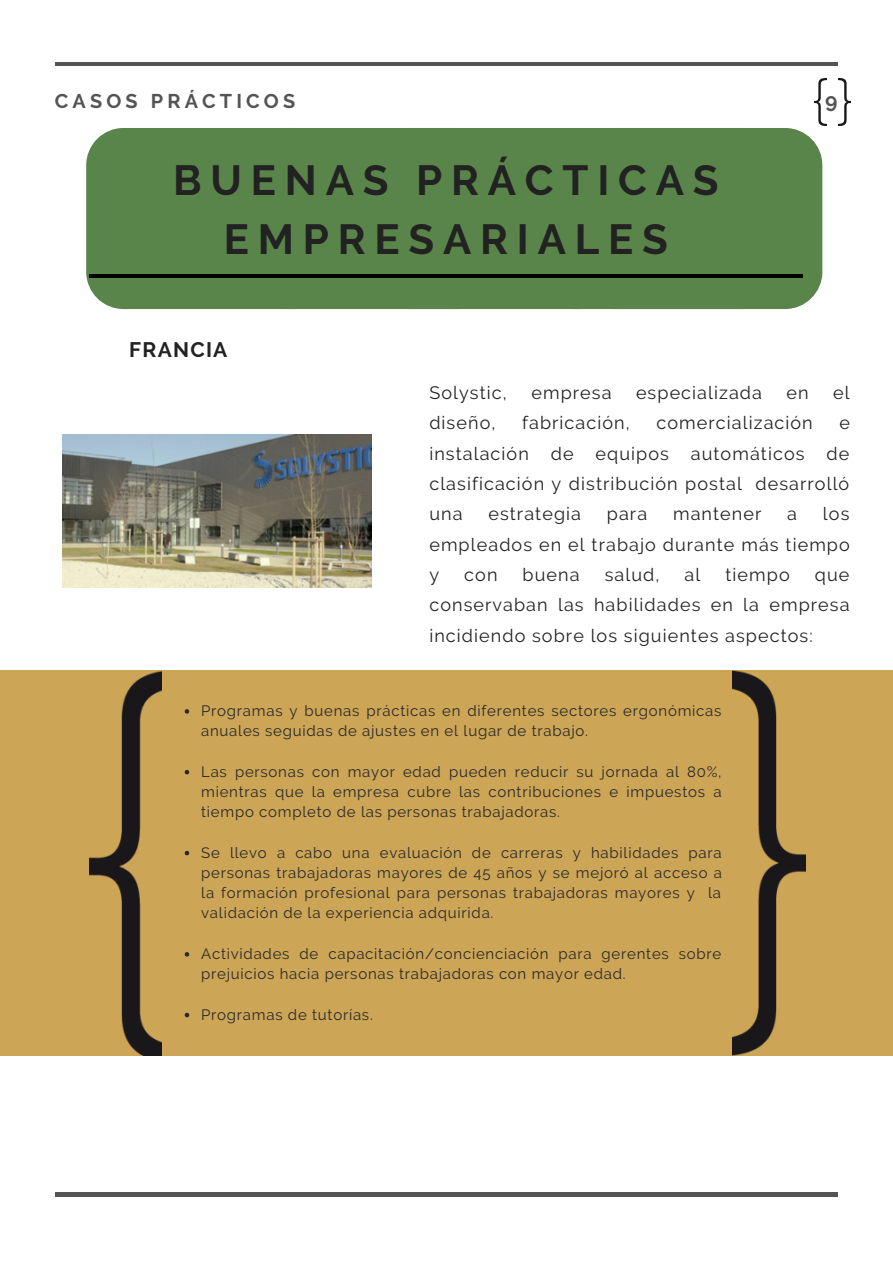
<style>
.page{position:relative;width:893px;height:1264px;background:#fff}
.page>*{position:absolute;margin:0;border:0;box-sizing:border-box;transform-origin:0 0}
.t1{font:700 42px/58.5px "Raleway";letter-spacing:.21em;color:#222;text-align:center}
.t2{font:700 21px "Raleway";letter-spacing:.06em;color:#222}
.t3{font:700 21px "Raleway";color:#545454}
.t4{font:700 19.8px "Raleway";letter-spacing:.21em;color:#545454}
.t5{font:18px/30.3px "Raleway";letter-spacing:.06em;color:#222;text-align:justify}
.t6{font:15px/20.2px "Raleway";letter-spacing:.05em;color:#292929}
</style>
<div class="page">
<hr style="left:55px;top:62px;width:782px;height:4px;background:#545454">
<div style="left:577px;top:128px;width:245px;height:181px;background:#5a854a;border-radius:37px"></div>
<div style="left:535px;top:128px;width:245px;height:181px;background:#5a854a;border-radius:37px"></div>
<div style="left:372px;top:128px;width:245px;height:181px;background:#5a854a;border-radius:37px"></div>
<div style="left:249px;top:128px;width:245px;height:181px;background:#5a854a;border-radius:37px"></div>
<hr style="left:55px;top:1192px;width:782px;height:4px;background:#545454">
<div style="left:86px;top:128px;width:245px;height:181px;background:#5a854a;border-radius:37px"></div>
<hr style="left:89px;top:274px;width:713px;height:3px;background:#000">
<img style="left:63px;top:434px;width:309px;height:153px">
<div style="left:0;top:670px;width:892px;height:385px;background:#cca556"></div>
<img style="left:89px;top:670px;width:72px;height:385px">
<svg style="left:185px;top:709px;width:4px;height:4px"></svg>
<svg style="left:185px;top:770px;width:4px;height:4px"></svg>
<svg style="left:185px;top:850px;width:4px;height:5px"></svg>
<svg style="left:185px;top:952px;width:4px;height:4px"></svg>
<svg style="left:185px;top:1012px;width:4px;height:5px"></svg>
<img style="left:732px;top:670px;width:73px;height:385px">
<img style="left:814px;top:78px;width:12px;height:48px">
<img style="left:838px;top:78px;width:12px;height:48px">
<h3 class="t4" style="left:55px;top:89px;width:242px">CASOS PRÁCTICOS</h3>
<h1 class="t1" style="left:173px;top:151px;width:547px">BUENAS PRÁCTICAS<br>EMPRESARIALES</h1>
<h2 class="t2" style="left:129px;top:337px;width:100px">FRANCIA</h2>
<h2 class="t3" style="left:825px;top:88px;width:14px">9</h2>
<p class="t5" style="left:429px;top:377px;width:79px">Solystic,</p>
<p class="t5" style="left:531px;top:377px;width:82px">empresa</p>
<p class="t5" style="left:636px;top:377px;width:127px">especializada</p>
<p class="t5" style="left:786px;top:377px;width:24px">en</p>
<p class="t5" style="left:833px;top:377px;width:18px">el</p>
<p class="t5" style="left:429px;top:408px;width:68px">diseño,</p>
<p class="t5" style="left:522px;top:408px;width:109px">fabricación,</p>
<p class="t5" style="left:656px;top:408px;width:158px">comercialización</p>
<p class="t5" style="left:429px;top:408px;width:422px;text-indent:410px">e instalación de equipos automáticos de clasificación y distribución postal desarrolló una</p>
<p class="t5" style="left:429px;top:499px;width:422px;text-indent:393px">los empleados en el trabajo durante más tiempo y</p>
<p class="t5" style="left:488px;top:499px;width:94px">estrategia</p>
<p class="t5" style="left:607px;top:499px;width:42px">para</p>
<p class="t5" style="left:673px;top:499px;width:90px">mantener</p>
<p class="t5" style="left:787px;top:499px;width:11px">a</p>
<p class="t5" style="left:464px;top:559px;width:35px">con</p>
<p class="t5" style="left:522px;top:559px;width:58px">buena</p>
<p class="t5" style="left:604px;top:559px;width:56px">salud,</p>
<p class="t5" style="left:684px;top:559px;width:17px">al</p>
<p class="t5" style="left:725px;top:559px;width:66px">tiempo</p>
<p class="t5" style="left:429px;top:559px;width:421px;text-indent:385px">que conservaban las habilidades en la empresa incidiendo sobre los siguientes aspectos:</p>
<p class="t6" style="left:201px;top:700px;width:521px">Programas y buenas prácticas en diferentes sectores ergonómicas anuales seguidas de ajustes en el lugar de trabajo.</p>
<p class="t6" style="left:201px;top:761px;width:522px;text-align:justify">Las personas con mayor edad pueden reducir su jornada al 80%, mientras que la empresa cubre las contribuciones e impuestos a tiempo completo de las personas trabajadoras.</p>
<p class="t6" style="left:201px;top:842px;width:522px;text-align:justify">Se llevo a cabo una evaluación de carreras y habilidades para personas trabajadoras mayores de 45 años y se mejoró al acceso a la formación profesional para personas trabajadoras mayores y la validación de la experiencia adquirida.</p>
<p class="t6" style="left:201px;top:943px;width:521px">Actividades de capacitación/concienciación para gerentes sobre prejuicios hacia personas trabajadoras con mayor edad.</p>
<p class="t6" style="left:201px;top:1004px;width:173px">Programas de tutorías.</p>
</div>
